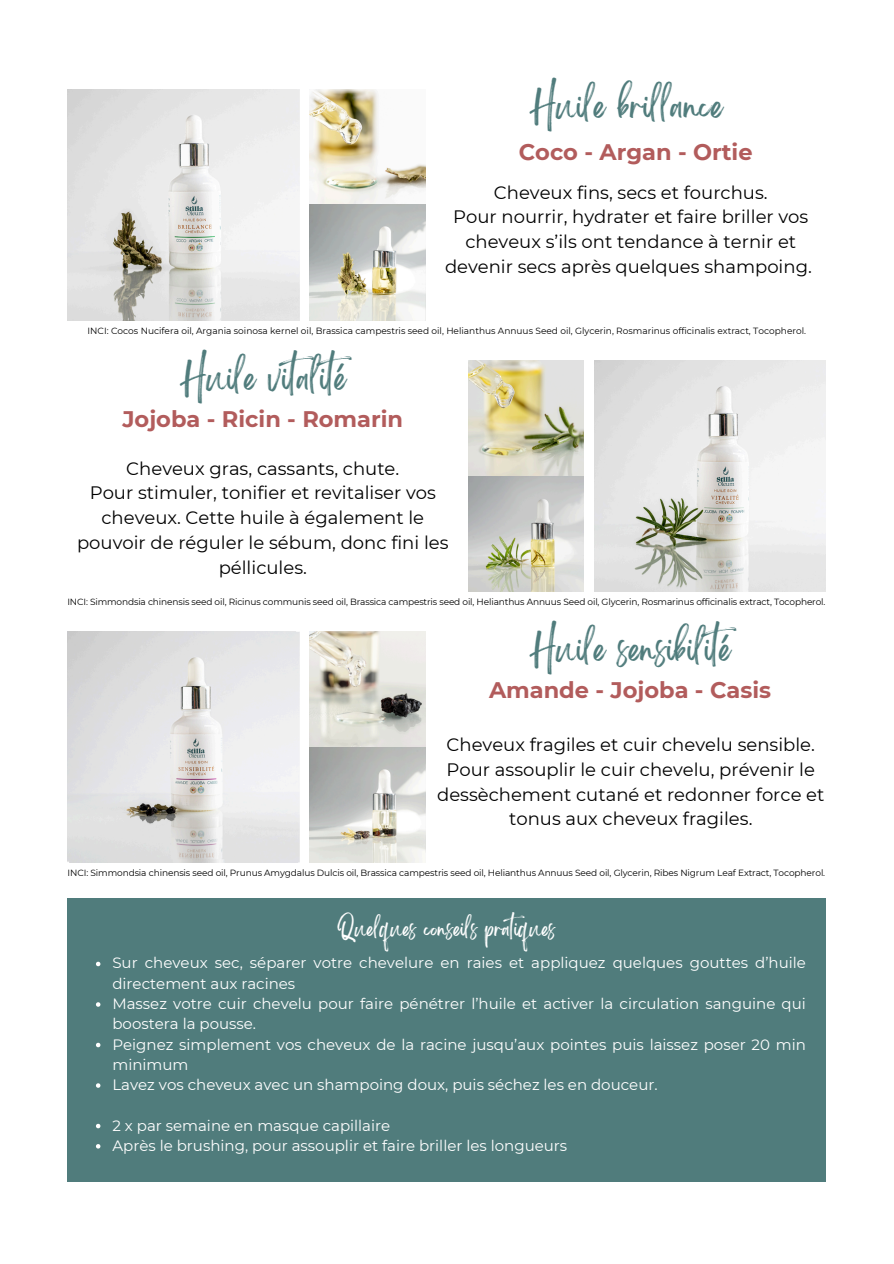
<style>
.page{position:relative;width:894px;height:1264px;background:#fff}
.page>*{position:absolute;margin:0;border:0;box-sizing:border-box;transform-origin:0 0}
.t1{font:30px "Brightwall";color:#507c7c}
.t2{font:700 22.5px "Montserrat";color:#b25c5c}
.t3{font:18px/24.8px "Montserrat";color:#000;text-align:center}
.t4{font:18px "Brightwall";color:#fff}
.t5{font:15px/20.2px "Montserrat";color:#fff}
.t6{font:9px "Montserrat";letter-spacing:-.01em;color:#000}
</style>
<div class="page">
<div style="left:67px;top:897px;width:758px;height:284px;background:#507c7c"></div>
<svg style="left:96px;top:961px;width:4px;height:5px"></svg>
<svg style="left:96px;top:1002px;width:4px;height:4px"></svg>
<svg style="left:96px;top:1042px;width:4px;height:5px"></svg>
<svg style="left:96px;top:1083px;width:4px;height:4px"></svg>
<svg style="left:96px;top:1123px;width:4px;height:5px"></svg>
<svg style="left:96px;top:1144px;width:4px;height:4px"></svg>
<img style="left:68px;top:89px;width:231px;height:231px">
<img style="left:310px;top:89px;width:115px;height:231px">
<img style="left:594px;top:361px;width:231px;height:230px">
<img style="left:468px;top:361px;width:115px;height:230px">
<img style="left:68px;top:631px;width:231px;height:231px">
<img style="left:310px;top:631px;width:115px;height:231px">
<p class="t1" style="left:529px;top:96px;width:195px">Huile brillance</p>
<p class="t2" style="left:518px;top:138px;width:235px">Coco - Argan - Ortie</p>
<p class="t3" style="left:445px;top:180px;width:368px">Cheveux fins, secs et fourchus.<br>Pour nourrir, hydrater et faire briller vos cheveux s’ils ont tendance à ternir et devenir secs après quelques shampoing.</p>
<p class="t6" style="left:88px;top:325px;width:719px">INCI: Cocos Nucifera oil, Argania soinosa kernel oil, Brassica campestris seed oil, Helianthus Annuus Seed oil, Glycerin, Rosmarinus officinalis extract, Tocopherol.</p>
<h2 class="t1" style="left:180px;top:367px;width:184px">Huile vitalité</h2>
<h3 class="t2" style="left:122px;top:405px;width:282px">Jojoba - Ricin - Romarin</h3>
<h1 class="t3" style="left:77px;top:456px;width:373px">Cheveux gras, cassants, chute.<br>Pour stimuler, tonifier et revitaliser vos cheveux. Cette huile à également le pouvoir de réguler le sébum, donc fini les péllicules.</h1>
<p class="t6" style="left:67px;top:596px;width:759px">INCI: Simmondsia chinensis seed oil, Ricinus communis seed oil, Brassica campestris seed oil, Helianthus Annuus Seed oil, Glycerin, Rosmarinus officinalis extract, Tocopherol.</p>
<p class="t1" style="left:529px;top:638px;width:219px">Huile sensibilité</p>
<p class="t2" style="left:489px;top:676px;width:283px">Amande - Jojoba - Casis</p>
<p class="t3" style="left:437px;top:732px;width:389px">Cheveux fragiles et cuir chevelu sensible.<br>Pour assouplir le cuir chevelu, prévenir le dessèchement cutané et redonner force et tonus aux cheveux fragiles.</p>
<p class="t6" style="left:68px;top:867px;width:758px">INCI: Simmondsia chinensis seed oil, Prunus Amygdalus Dulcis oil, Brassica campestris seed oil, Helianthus Annuus Seed oil, Glycerin, Ribes Nigrum Leaf Extract, Tocopherol.</p>
<p class="t4" style="left:337px;top:922px;width:219px">Quelques conseils pratiques</p>
<p class="t5" style="left:112px;top:953px;width:694px">Sur cheveux sec, séparer votre chevelure en raies et appliquez quelques gouttes d’huile directement aux racines</p>
<p class="t5" style="left:112px;top:993px;width:694px">Massez votre cuir chevelu pour faire pénétrer l’huile et activer la circulation sanguine qui boostera la pousse.</p>
<h1 class="t5" style="left:112px;top:1034px;width:694px">Peignez simplement vos cheveux de la racine jusqu’aux pointes puis laissez poser 20 min minimum</h1>
<h2 class="t5" style="left:112px;top:1074px;width:546px">Lavez vos cheveux avec un shampoing doux, puis séchez les en douceur.</h2>
<h3 class="t5" style="left:112px;top:1115px;width:279px">2 x par semaine en masque capillaire</h3>
<p class="t5" style="left:112px;top:1135px;width:456px">Après le brushing, pour assouplir et faire briller les longueurs</p>
</div>
